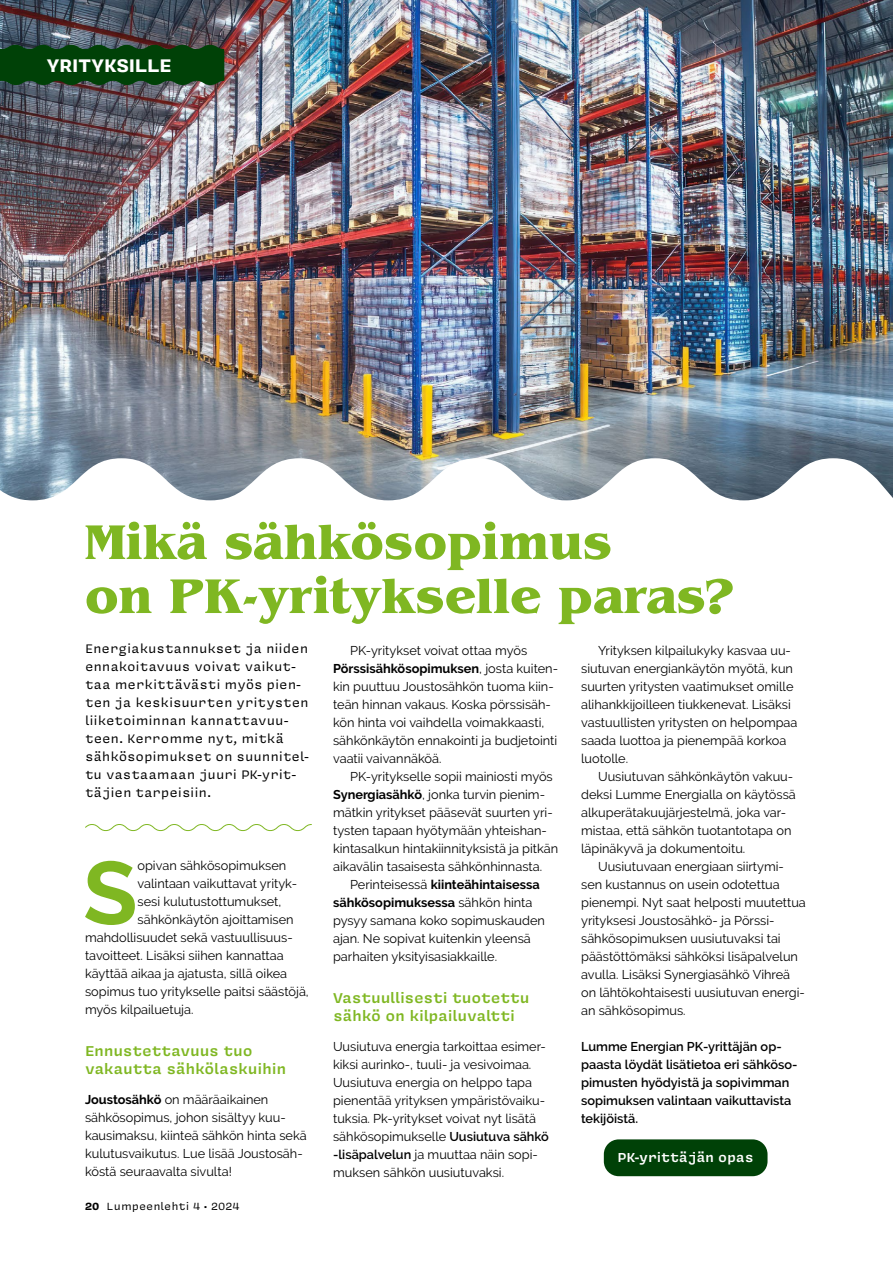
<style>
.page{position:relative;width:893px;height:1263px;background:#fff}
.page>*{position:absolute;margin:0;border:0;box-sizing:border-box;transform-origin:0 0}
.t1{font:700 88.8px "Raleway";color:#7fb722}
.t2{font:700 51px/54px "Benguiat Pro ITC";color:#7fb722}
.t3{font:700 21px "Covik Sans Mono";letter-spacing:-.01em;color:#fff}
.t4{font:600 16.5px/18px "Covik Sans Mono";letter-spacing:-.015em;color:#7fb722}
.t5{font:600 15px "Covik Sans Mono";letter-spacing:-.015em;color:#fff}
.t6{font:14.25px/18px "Covik Sans Mono";letter-spacing:-.005em;color:#000}
.t7{font:12.75px/18px "Raleway";color:#000}
.t8{font:600 12.75px/18px "Raleway";color:#000}
.t9{font:12px "Covik Sans Mono";color:#000}
.s1{font-weight:700}
.s2{font-weight:600}
</style>
<div class="page">
<div style="left:604px;top:1139px;width:163px;height:37px;background:#004107;border-radius:15px"></div>
<img style="left:0;top:0;width:893px;height:500px">
<svg style="left:85px;top:824px;width:227px;height:7px"></svg>
<svg style="left:0;top:45px;width:224px;height:40px"></svg>
<h3 class="t3" style="left:47px;top:50px;width:127px">YRITYKSILLE</h3>
<h2 class="t2" style="left:85px;top:515px;width:650px">Mikä sähkösopimus<br>on PK-yritykselle paras?</h2>
<p class="t6" style="left:85px;top:638px;width:225px">Energiakustannukset ja niiden ennakoitavuus voivat vaikut&shy;taa merkittävästi myös pien&shy;ten ja keskisuurten yritysten liiketoiminnan kannattavuu&shy;teen. Kerromme nyt, mitkä sähkösopimukset on suunnitel&shy;tu vastaamaan juuri PK-yrit&shy;täjien tarpeisiin.</p>
<p class="t7" style="left:581px;top:641px;width:218px;text-indent:17px">Yrityksen kilpailukyky kasvaa uu&shy;siutuvan energiankäytön myötä, kun suurten yritysten vaatimukset omille alihankkijoilleen tiukkenevat. Lisäksi vastuullisten yritysten on helpompaa saada luottoa ja pienempää korkoa luotolle.</p>
<p class="t7" style="left:581px;top:767px;width:216px;text-indent:17px">Uusiutuvan sähkönkäytön vakuu&shy;deksi Lumme Energialla on käytössä alkuperätakuujärjestelmä, joka var&shy;mistaa, että sähkön tuotantotapa on läpinäkyvä ja dokumentoitu.</p>
<p class="t7" style="left:581px;top:857px;width:226px;text-indent:17px">Uusiutuvaan energiaan siirtymi&shy;sen kustannus on usein odotettua pienempi. Nyt saat helposti muutettua yrityksesi Joustosähkö- ja Pörssi&shy;sähkösopimuksen uusiutuvaksi tai päästöttömäksi sähköksi lisäpalvelun avulla. Lisäksi Synergiasähkö Vihreä on lähtökohtaisesti uusiutuvan energi&shy;an sähkösopimus.</p>
<p class="t8" style="left:581px;top:1037px;width:218px">Lumme Energian PK-yrittäjän op&shy;paasta löydät lisätietoa eri sähköso&shy;pimusten hyödyistä ja sopivimman sopimuksen valintaan vaikuttavista tekijöistä.</p>
<p class="t5" style="left:618px;top:1146px;width:138px">PK-yrittäjän opas</p>
<p class="t7" style="left:333px;top:641px;width:226px;text-indent:17px">PK-yritykset voivat ottaa myös <span class="s1">Pörssisähkösopimuksen</span>, josta kuiten&shy;kin puuttuu Joustosähkön tuoma kiin&shy;teän hinnan vakaus. Koska pörssisäh&shy;kön hinta voi vaihdella voimakkaasti, sähkönkäytön ennakointi ja budjetointi vaatii vaivannäköä.</p>
<p class="t7" style="left:333px;top:767px;width:227px;text-indent:17px">PK-yritykselle sopii mainiosti myös <span class="s1">Synergiasähkö</span>, jonka turvin pienim&shy;mätkin yritykset pääsevät suurten yri&shy;tysten tapaan hyötymään yhteishan&shy;kintasalkun hintakiinnityksistä ja pitkän aikavälin tasaisesta sähkönhinnasta.</p>
<p class="t7" style="left:333px;top:875px;width:213px;text-indent:17px">Perinteisessä <span class="s1">kiinteähintaisessa sähkösopimuksessa</span> sähkön hinta pysyy samana koko sopimuskauden ajan. Ne sopivat kuitenkin yleensä parhaiten yksityisasiakkaille.</p>
<p class="t4" style="left:333px;top:988px;width:198px">Vastuullisesti tuotettu sähkö on kilpailuvaltti</p>
<p class="t7" style="left:333px;top:1037px;width:217px">Uusiutuva energia tarkoittaa esimer&shy;kiksi aurinko-, tuuli- ja vesivoimaa.<br>Uusiutuva energia on helppo tapa pienentää yrityksen ympäristövaiku&shy;tuksia. Pk-yritykset voivat nyt lisätä sähkösopimukselle <span class="s2">Uusiutuva sähkö -lisäpalvelun</span> ja muuttaa näin sopi&shy;muksen sähkön uusiutuvaksi.</p>
<h1 class="t1" style="left:83px;top:842px;width:56px">S</h1>
<p class="t7" style="left:138px;top:857px;width:150px">opivan sähkösopimuksen</p>
<p class="t7" style="left:138px;top:875px;width:161px">valintaan vaikuttavat yrityk-</p>
<p class="t7" style="left:138px;top:893px;width:145px">sesi kulutustottumukset,</p>
<p class="t7" style="left:138px;top:911px;width:158px">sähkönkäytön ajoittamisen</p>
<p class="t7" style="left:85px;top:929px;width:209px">mahdollisuudet sekä vastuullisuus-</p>
<p class="t7" style="left:85px;top:947px;width:200px">tavoitteet. Lisäksi siihen kannattaa</p>
<p class="t7" style="left:85px;top:965px;width:204px">käyttää aikaa ja ajatusta, sillä oikea</p>
<p class="t7" style="left:85px;top:983px;width:225px">sopimus tuo yritykselle paitsi säästöjä,</p>
<p class="t7" style="left:85px;top:1001px;width:110px">myös kilpailuetuja.</p>
<p class="t4" style="left:85px;top:1041px;width:203px">Ennustettavuus tuo vakautta sähkölaskuihin</p>
<p class="t7" style="left:85px;top:1091px;width:223px"><span class="s1">Joustosähkö</span> on määräaikainen sähkösopimus, johon sisältyy kuu&shy;kausimaksu, kiinteä sähkön hinta sekä kulutusvaikutus. Lue lisää Joustosäh&shy;köstä seuraavalta sivulta!</p>
<p class="t9" style="left:85px;top:1198px;width:156px"><span class="s1">20</span> Lumpeenlehti 4 • 2024</p>
</div>
